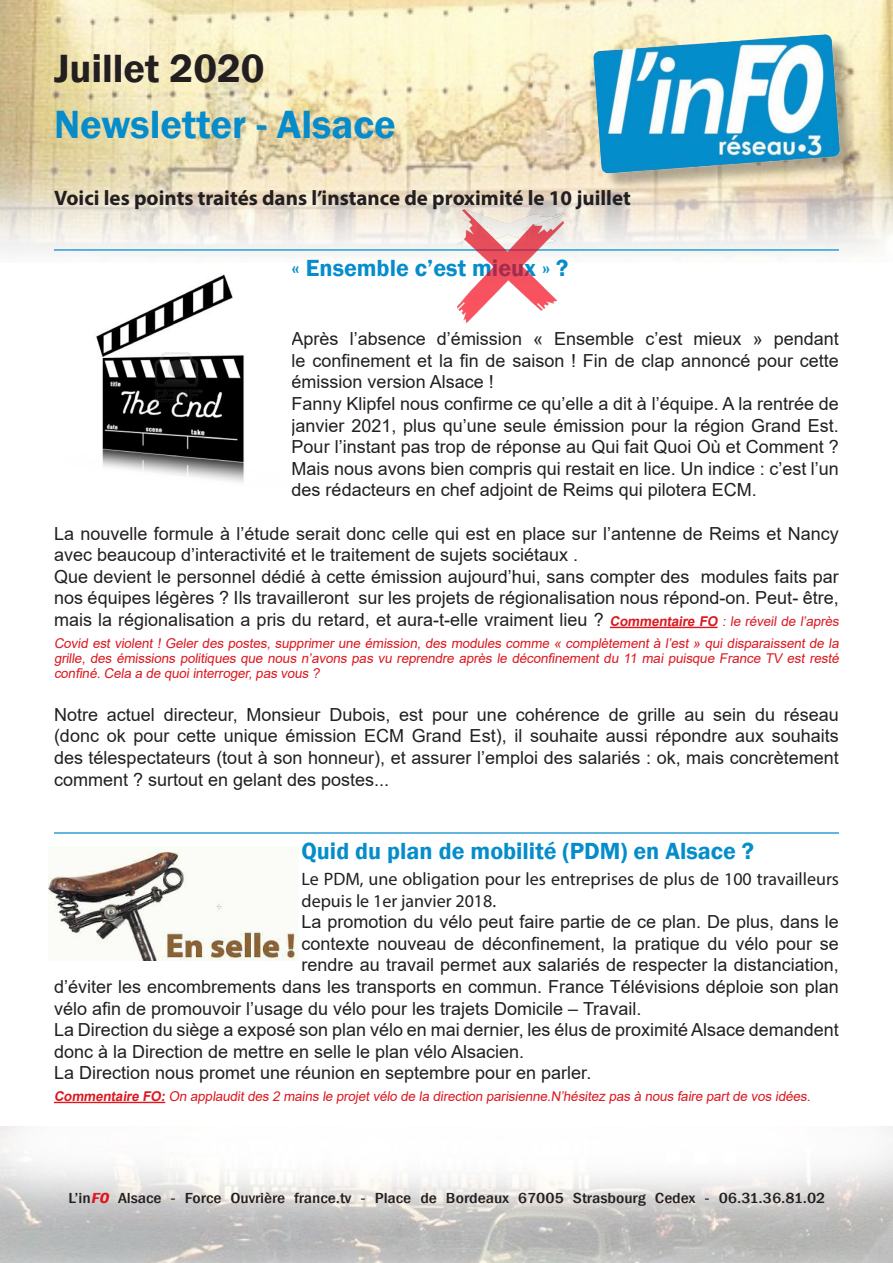
<style>
.page{position:relative;width:893px;height:1263px;background:#fff}
.page>*{position:absolute;margin:0;border:0;box-sizing:border-box;transform-origin:0 0}
.t1{font:600 40.5px "Franklin Gothic";color:#068ccb}
.t2{font:600 40.5px "Franklin Gothic";color:#231f20}
.TITRE{font:600 24px "Franklin Gothic";color:#058dcb}
.Titre_h1{font:700 21px "Myriad Pro";color:#231f20}
.t3{font:18px/21.6px "Arial";color:#231f20;text-align:justify}
.Texte_normal{font:18px/21.6px "Myriad Pro";color:#231f20}
.t4{font:500 condensed 15px "Franklin Gothic";color:#231f20;scale:1.2 1}
.t5{font:13.5px/15px "Arial";color:#dc1820;text-align:justify}
.s1{font-weight:700;font-size:13.5px;color:#dc1820}
.s2{font-size:13.5px;color:#dc1820}
.s3{font-weight:700}
.s4{font-weight:600;font-style:italic;color:#dc1820}
</style>
<div class="page">
<img style="left:1px;top:0;width:892px;height:255px">
<img style="left:1px;top:1126px;width:892px;height:137px">
<div style="left:596px;top:37px;width:262px;height:154px;background:#231f20;opacity:.33"></div>
<img style="left:590px;top:31px;width:261px;height:147px">
<hr style="left:54px;top:249px;width:785px;height:2px;background:#058dcb">
<hr style="left:610px;top:627px;width:108px;height:1px;background:#dc1820">
<hr style="left:54px;top:832px;width:785px;height:2px;background:#058dcb">
<hr style="left:54px;top:1102px;width:111px;height:1px;background:#dc1820">
<img style="left:96px;top:274px;width:148px;height:209px">
<img style="left:48px;top:847px;width:251px;height:113px">
<img style="left:455px;top:207px;width:111px;height:117px">
<h1 class="t2" style="left:54px;top:44px;width:212px">Juillet 2020</h1>
<h1 class="t1" style="left:54px;top:99px;width:343px">Newsletter - Alsace</h1>
<h1 class="Titre_h1" style="left:54px;top:184px;width:578px">Voici les points traités dans l’instance de proximité le 10 juillet</h1>
<p class="TITRE" style="left:292px;top:253px;width:278px">« Ensemble c’est mieux » ?</p>
<p class="t3" style="left:292px;top:328px;width:549px">Après l’absence d’émission « Ensemble c’est mieux » pendant le confinement et la fin de saison ! Fin de clap annoncé pour cette émission version Alsace !</p>
<p class="t3" style="left:292px;top:393px;width:549px">Fanny Klipfel nous confirme ce qu’elle a dit à l’équipe. A la rentrée de janvier 2021, plus qu’une seule émission pour la région Grand Est.<br>Pour l’instant pas trop de réponse au Qui fait Quoi Où et Comment ?<br>Mais nous avons bien compris qui restait en lice. Un indice : c’est l’un des rédacteurs en chef adjoint de Reims qui pilotera ECM.</p>
<p class="t3" style="left:54px;top:522px;width:786px">La nouvelle formule à l’étude serait donc celle qui est en place sur l’antenne de Reims et Nancy avec beaucoup d’interactivité et le traitement de sujets sociétaux .</p>
<p class="t3" style="left:54px;top:565px;width:789px;text-align:left">Que devient le personnel dédié à cette émission aujourd’hui, sans compter des modules faits par nos équipes légères ? Ils travailleront sur les projets de régionalisation nous répond-on. Peut- être, mais la régionalisation a pris du retard, et aura-t-elle vraiment lieu ? <span class="s1">Commentaire FO</span> <span class="s2">: le réveil de l’après</span></p>
<p class="t5" style="left:54px;top:635px;width:789px">Covid est violent ! Geler des postes, supprimer une émission, des modules comme « complètement à l’est » qui disparaissent de la grille, des émissions politiques que nous n’avons pas vu reprendre après le déconfinement du 11 mai puisque France TV est resté confiné. Cela a de quoi interroger, pas vous ?</p>
<p class="t3" style="left:54px;top:703px;width:786px">Notre actuel directeur, Monsieur Dubois, est pour une cohérence de grille au sein du réseau (donc ok pour cette unique émission ECM Grand Est), il souhaite aussi répondre aux souhaits des télespectateurs (tout à son honneur), et assurer l’emploi des salariés : ok, mais concrètement comment ? surtout en gelant des postes...</p>
<p class="TITRE" style="left:302px;top:836px;width:454px">Quid du plan de mobilité (PDM) en Alsace ?</p>
<p class="Texte_normal" style="left:302px;top:868px;width:539px">Le PDM, une obligation pour les entreprises de plus de 100 travailleurs depuis le 1er janvier 2018.</p>
<p class="t3" style="left:302px;top:911px;width:539px">La promotion du vélo peut faire partie de ce plan. De plus, dans le</p>
<p class="t3" style="left:302px;top:932px;width:539px">contexte nouveau de déconfinement, la pratique du vélo pour se</p>
<p class="t3" style="left:302px;top:954px;width:539px">rendre au travail permet aux salariés de respecter la distanciation,</p>
<p class="t3" style="left:54px;top:976px;width:786px">d’éviter les encombrements dans les transports en commun. France Télévisions déploie son plan</p>
<p class="t3" style="left:54px;top:997px;width:589px">vélo afin de promouvoir l’usage du vélo pour les trajets Domicile – Travail.</p>
<p class="t3" style="left:54px;top:1019px;width:786px">La Direction du siège a exposé son plan vélo en mai dernier, les élus de proximité Alsace demandent donc à la Direction de mettre en selle le plan vélo Alsacien.</p>
<p class="t3" style="left:54px;top:1062px;width:539px">La Direction nous promet une réunion en septembre pour en parler.</p>
<p class="t5" style="left:54px;top:1089px;width:761px"><span class="s3">Commentaire FO:</span>On applaudit des 2 mains le projet vélo de la direction parisienne.N’hésitez pas à nous faire part de vos idées.</p>
<p class="t4" style="left:69px;top:1188px;width:632px">L’in<span class="s4">FO</span> Alsace - Force Ouvrière france.tv - Place de Bordeaux 67005 Strasbourg Cedex - 06.31.36.81.02</p>
</div>
